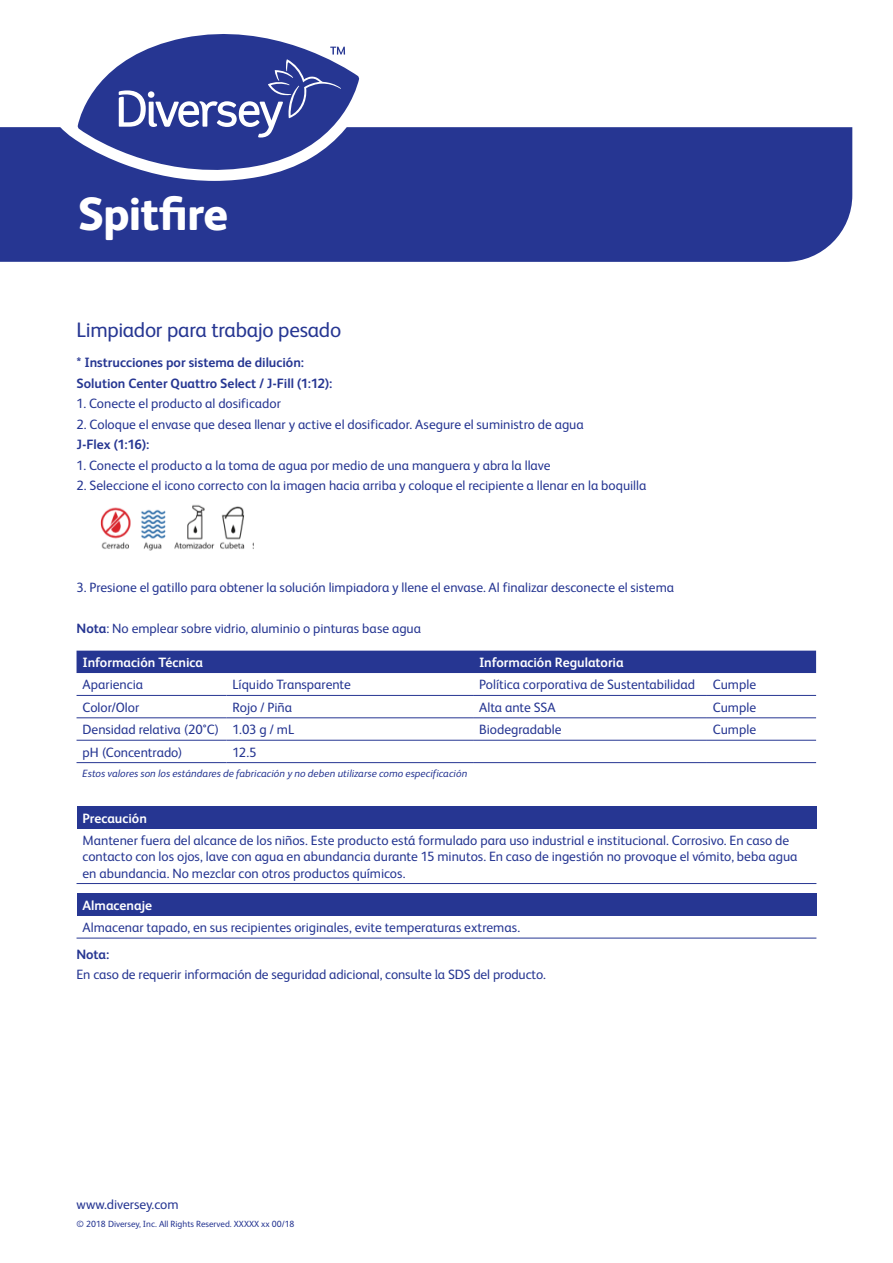
<style>
.page{position:relative;width:893px;height:1263px;background:#fff}
.page>*{position:absolute;margin:0;border:0;box-sizing:border-box;transform-origin:0 0}
.t1{font:800 46.5px "FS Albert Pro";letter-spacing:-.02em;color:#fff}
.Product_Description{font:21px "FS Albert Pro";letter-spacing:-.015em;color:#263692}
.Table_Text{font:13.5px/16.2px "FS Albert Pro";color:#263692}
.Maintext{font:13.5px/19px "FS Albert Pro";letter-spacing:-.005em;color:#263692}
.Maintext-2{font:700 13.5px "FS Albert Pro";color:#263692}
.Table_Subheads{font:700 13.5px "FS Albert Pro";letter-spacing:-.005em;color:#fff}
.Table_italic{font:italic 10.5px "FS Albert Pro";letter-spacing:.005em;color:#263692}
.t2{font:9px "FS Albert Pro";color:#263692}
.s1{font-weight:700}
.s2{font-family:"Minion Pro"}
</style>
<div class="page">
<div style="left:0;top:127px;width:852px;height:135px;background:#263692"></div>
<div style="left:77px;top:651px;width:739px;height:22px;background:#263692"></div>
<hr style="left:77px;top:695px;width:149px;height:1px;background:#263692">
<hr style="left:226px;top:695px;width:247px;height:1px;background:#263692">
<hr style="left:473px;top:695px;width:234px;height:1px;background:#263692">
<hr style="left:707px;top:695px;width:109px;height:1px;background:#263692">
<hr style="left:77px;top:717px;width:149px;height:1px;background:#263692">
<hr style="left:226px;top:717px;width:247px;height:1px;background:#263692">
<hr style="left:473px;top:717px;width:234px;height:1px;background:#263692">
<hr style="left:707px;top:717px;width:109px;height:1px;background:#263692">
<hr style="left:77px;top:740px;width:149px;height:1px;background:#263692">
<hr style="left:226px;top:740px;width:247px;height:1px;background:#263692">
<hr style="left:473px;top:740px;width:234px;height:1px;background:#263692">
<hr style="left:707px;top:740px;width:109px;height:1px;background:#263692">
<hr style="left:77px;top:762px;width:149px;height:1px;background:#263692">
<hr style="left:226px;top:762px;width:247px;height:1px;background:#263692">
<hr style="left:473px;top:762px;width:234px;height:1px;background:#263692">
<hr style="left:707px;top:762px;width:109px;height:1px;background:#263692">
<div style="left:77px;top:806px;width:739px;height:23px;background:#263692"></div>
<hr style="left:77px;top:883px;width:739px;height:1px;background:#263692">
<div style="left:77px;top:893px;width:739px;height:23px;background:#263692"></div>
<hr style="left:77px;top:938px;width:739px;height:1px;background:#263692">
<img style="left:100px;top:504px;width:154px;height:47px">
<svg style="left:58px;top:78px;width:316px;height:103px"></svg>
<svg style="left:78px;top:34px;width:281px;height:148px;fill:#263692"></svg>
<svg style="left:119px;top:47px;width:226px;height:91px;background:#4a58a4"></svg>
<p class="t1" style="left:78px;top:178px;width:152px">Spitfire</p>
<p class="Product_Description" style="left:77px;top:315px;width:266px">Limpiador para trabajo pesado</p>
<p class="Maintext-2" style="left:77px;top:353px;width:229px">* Instrucciones por sistema de dilución:</p>
<p class="Maintext-2" style="left:77px;top:374px;width:257px">Solution Center Quattro Select / J-Fill (1:12):</p>
<p class="Maintext" style="left:77px;top:393px;width:206px">1. Conecte el producto al dosificador</p>
<p class="Maintext" style="left:77px;top:414px;width:509px">2. Coloque el envase que desea llenar y active el dosificador. Asegure el suministro de agua</p>
<p class="Maintext-2" style="left:77px;top:435px;width:74px">J-Flex (1:16):</p>
<p class="Maintext" style="left:77px;top:455px;width:476px">1. Conecte el producto a la toma de agua por medio de una manguera y abra la llave</p>
<p class="Maintext" style="left:77px;top:475px;width:571px">2. Seleccione el icono correcto con la imagen hacia arriba y coloque el recipiente a llenar en la boquilla</p>
<p class="Maintext" style="left:77px;top:577px;width:599px">3. Presione el gatillo para obtener la solución limpiadora y llene el envase. Al finalizar desconecte el sistema</p>
<p class="Maintext" style="left:77px;top:618px;width:346px"><span class="s1">Nota</span>: No emplear sobre vidrio, aluminio o pinturas base agua</p>
<p class="Table_Subheads" style="left:83px;top:653px;width:122px">Información Técnica</p>
<p class="Table_Subheads" style="left:479px;top:653px;width:146px">Información Regulatoria</p>
<p class="Table_Text" style="left:83px;top:676px;width:62px">Apariencia</p>
<p class="Table_Text" style="left:232px;top:676px;width:120px">Líquido Transparente</p>
<p class="Table_Text" style="left:479px;top:676px;width:218px">Política corporativa de Sustentabilidad</p>
<p class="Table_Text" style="left:713px;top:676px;width:45px">Cumple</p>
<p class="Table_Text" style="left:83px;top:698px;width:58px">Color/Olor</p>
<p class="Table_Text" style="left:232px;top:698px;width:61px">Rojo / Piña</p>
<p class="Table_Text" style="left:479px;top:698px;width:78px">Alta ante SSA</p>
<p class="Table_Text" style="left:713px;top:698px;width:45px">Cumple</p>
<p class="Table_Text" style="left:83px;top:720px;width:138px">Densidad relativa (20°C)</p>
<p class="Table_Text" style="left:232px;top:720px;width:63px">1.03 g / mL</p>
<p class="Table_Text" style="left:479px;top:720px;width:84px">Biodegradable</p>
<p class="Table_Text" style="left:713px;top:720px;width:45px">Cumple</p>
<p class="Table_Text" style="left:83px;top:743px;width:101px">pH (Concentrado)</p>
<p class="Table_Text" style="left:232px;top:743px;width:26px">12.5</p>
<p class="Table_italic" style="left:83px;top:766px;width:386px">Estos valores son los estándares de fabricación y no deben utilizarse como especificación</p>
<p class="Table_Subheads" style="left:83px;top:808px;width:66px">Precaución</p>
<p class="Table_Text" style="left:83px;top:831px;width:716px">Mantener fuera del alcance de los niños. Este producto está formulado para uso industrial e institucional. Corrosivo. En caso de contacto con los ojos, lave con agua en abundancia durante 15 minutos. En caso de ingestión no provoque el vómito, beba agua en abundancia. No mezclar con otros productos químicos.</p>
<p class="Table_Subheads" style="left:83px;top:895px;width:71px">Almacenaje</p>
<p class="Table_Text" style="left:83px;top:918px;width:439px">Almacenar tapado, en sus recipientes originales, evite temperaturas extremas.</p>
<p class="Maintext" style="left:77px;top:944px;width:471px"><span class="s1">Nota:<br></span>En caso de requerir información de seguridad adicional, consulte <span class="s2">l</span>a SDS del producto.</p>
<p class="Table_Text" style="left:77px;top:1195px;width:104px">www.diversey.com</p>
<p class="t2" style="left:77px;top:1217px;width:220px">© 2018 Diversey, Inc. All Rights Reserved. XXXXX xx 00/18</p>
</div>
